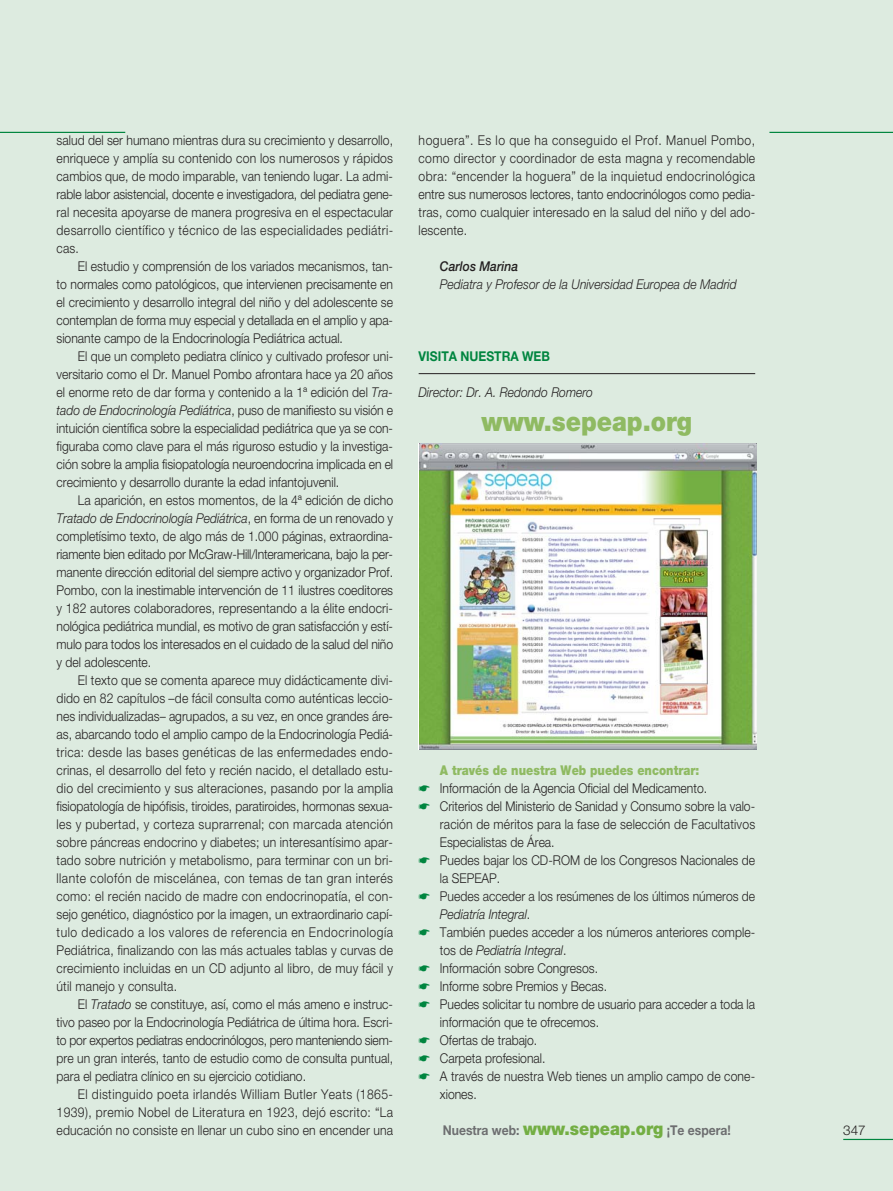
<style>
.page{position:relative;width:893px;height:1191px;background:#fff}
.page>*{position:absolute;margin:0;border:0;box-sizing:border-box;transform-origin:0 0}
.t1{font:900 27px "Helvetica Neue";color:#8fba62;scale:.9 1}
.t2{font:300 13.5px/18px "Helvetica Neue";color:#231f20;text-align:justify;scale:.9 1}
.t3{font:italic 300 13.5px "Helvetica Neue";color:#231f20;scale:.9 1}
.t4{font:900 13.5px "Helvetica Neue";color:#8fba62;scale:.85 1}
.t5{font:700 13.5px "Helvetica Neue";color:#6d6e70;scale:.9 1}
.t6{font:700 13.5px "Helvetica Neue";color:#00853f;scale:.9 1}
.t7{font:italic 500 13.5px "Helvetica Neue";color:#231f20;scale:.9 1}
.t8{font:300 13.5px "Helvetica Neue";color:#231f20}
.s1{font-style:italic}
.s2{color:#00853f}
.s3{font-style:normal}
.s4{font-weight:900;font-size:18px;color:#73ae43}
</style>
<div class="page">
<div style="left:0;top:1px;width:893px;height:1190px;background:#ddebe0"></div>
<hr style="left:843px;top:1138px;width:50px;height:2px;background:#00853f">
<hr style="left:769px;top:132px;width:124px;height:1px;background:#00853f">
<hr style="left:419px;top:373px;width:336px;height:1px;background:#231f20">
<hr style="left:0;top:132px;width:125px;height:1px;background:#00853f">
<img style="left:419px;top:443px;width:338px;height:306px">
<p class="t2" style="left:57px;top:132px;width:375px">salud del ser humano mientras dura su crecimiento y desarrollo, enriquece y amplía su contenido con los numerosos y rápidos cambios que, de modo imparable, van teniendo lugar. La admi&shy;rable labor asistencial, docente e investigadora, del pediatra gene&shy;ral necesita apoyarse de manera progresiva en el espectacular desarrollo científico y técnico de las especialidades pediátri&shy;cas.</p>
<p class="t2" style="left:57px;top:258px;width:375px;text-indent:21px">El estudio y comprensión de los variados mecanismos, tan&shy;to normales como patológicos, que intervienen precisamente en el crecimiento y desarrollo integral del niño y del adolescente se contemplan de forma muy especial y detallada en el amplio y apa&shy;sionante campo de la Endocrinología Pediátrica actual.</p>
<p class="t2" style="left:57px;top:348px;width:375px;text-indent:21px">El que un completo pediatra clínico y cultivado profesor uni&shy;versitario como el Dr. Manuel Pombo afrontara hace ya 20 años el enorme reto de dar forma y contenido a la 1ª edición del <span class="s1">Tra&shy;tado de Endocrinología Pediátrica</span>, puso de manifiesto su visión e intuición científica sobre la especialidad pediátrica que ya se con&shy;figuraba como clave para el más riguroso estudio y la investiga&shy;ción sobre la amplia fisiopatología neuroendocrina implicada en el crecimiento y desarrollo durante la edad infantojuvenil.</p>
<p class="t2" style="left:57px;top:492px;width:375px;text-indent:21px">La aparición, en estos momentos, de la 4ª edición de dicho <span class="s1">Tratado de Endocrinología Pediátrica</span>, en forma de un renovado y completísimo texto, de algo más de 1.000 páginas, extraordina&shy;riamente bien editado por McGraw-Hill/Interamericana, bajo la per&shy;manente dirección editorial del siempre activo y organizador Prof.<br>Pombo, con la inestimable intervención de 11 ilustres coeditores y 182 autores colaboradores, representando a la élite endocri&shy;nológica pediátrica mundial, es motivo de gran satisfacción y estí&shy;mulo para todos los interesados en el cuidado de la salud del niño y del adolescente.</p>
<p class="t2" style="left:57px;top:672px;width:375px;text-indent:21px">El texto que se comenta aparece muy didácticamente divi&shy;dido en 82 capítulos –de fácil consulta como auténticas leccio&shy;nes individualizadas– agrupados, a su vez, en once grandes áre&shy;as, abarcando todo el amplio campo de la Endocrinología Pediá&shy;trica: desde las bases genéticas de las enfermedades endo&shy;crinas, el desarrollo del feto y recién nacido, el detallado estu&shy;dio del crecimiento y sus alteraciones, pasando por la amplia fisiopatología de hipófisis, tiroides, paratiroides, hormonas sexua&shy;les y pubertad, y corteza suprarrenal; con marcada atención sobre páncreas endocrino y diabetes; un interesantísimo apar&shy;tado sobre nutrición y metabolismo, para terminar con un bri&shy;llante colofón de miscelánea, con temas de tan gran interés como: el recién nacido de madre con endocrinopatía, el con&shy;sejo genético, diagnóstico por la imagen, un extraordinario capí&shy;tulo dedicado a los valores de referencia en Endocrinología Pediátrica, finalizando con las más actuales tablas y curvas de crecimiento incluidas en un CD adjunto al libro, de muy fácil y útil manejo y consulta.</p>
<p class="t2" style="left:57px;top:996px;width:375px;text-indent:21px">El <span class="s1">Tratado</span> se constituye, así, como el más ameno e instruc&shy;tivo paseo por la Endocrinología Pediátrica de última hora. Escri&shy;to por expertos pediatras endocrinólogos, pero manteniendo siem&shy;pre un gran interés, tanto de estudio como de consulta puntual, para el pediatra clínico en su ejercicio cotidiano.</p>
<p class="t2" style="left:57px;top:1086px;width:375px;text-indent:21px">El distinguido poeta irlandés William Butler Yeats (1865- 1939), premio Nobel de Literatura en 1923, dejó escrito: “La educación no consiste en llenar un cubo sino en encender una</p>
<p class="t2" style="left:419px;top:132px;width:375px">hoguera”. Es lo que ha conseguido el Prof. Manuel Pombo, como director y coordinador de esta magna y recomendable obra: “encender la hoguera” de la inquietud endocrinológica entre sus numerosos lectores, tanto endocrinólogos como pedia&shy;tras, como cualquier interesado en la salud del niño y del ado&shy;lescente.</p>
<p class="t7" style="left:440px;top:261px;width:89px">Carlos Marina</p>
<p class="t3" style="left:440px;top:279px;width:331px">Pediatra y Profesor de la Universidad Europea de Madrid</p>
<p class="t6" style="left:419px;top:351px;width:147px">VISITA NUESTRA WEB</p>
<p class="t3" style="left:419px;top:387px;width:195px">Director: Dr. A. Redondo Romero</p>
<h1 class="t1" style="left:482px;top:412px;width:236px">www.sepeap.org</h1>
<p class="t4" style="left:440px;top:765px;width:307px">A través de nuestra Web puedes encontrar:</p>
<p class="t2" style="left:419px;top:780px;width:322px"><span class="s2">☛</span> Información de la Agencia Oficial del Medicamento.</p>
<p class="t2" style="left:419px;top:798px;width:375px"><span class="s2">☛</span> Criterios del Ministerio de Sanidad y Consumo sobre la valo-</p>
<p class="t2" style="left:440px;top:816px;width:352px">ración de méritos para la fase de selección de Facultativos</p>
<p class="t2" style="left:440px;top:834px;width:129px">Especialistas de Área.</p>
<p class="t2" style="left:419px;top:852px;width:375px"><span class="s2">☛</span> Puedes bajar los CD-ROM de los Congresos Nacionales de</p>
<p class="t2" style="left:440px;top:870px;width:69px">la SEPEAP.</p>
<p class="t2" style="left:419px;top:888px;width:375px"><span class="s2">☛</span> Puedes acceder a los resúmenes de los últimos números de</p>
<p class="t3" style="left:440px;top:909px;width:102px">Pediatría Integral<span class="s3">.</span></p>
<p class="t2" style="left:419px;top:924px;width:375px"><span class="s2">☛</span> También puedes acceder a los números anteriores comple-</p>
<p class="t3" style="left:440px;top:945px;width:142px"><span class="s3">tos de</span> Pediatría Integral<span class="s3">.</span></p>
<p class="t2" style="left:419px;top:960px;width:201px"><span class="s2">☛</span> Información sobre Congresos.</p>
<p class="t2" style="left:419px;top:978px;width:211px"><span class="s2">☛</span> Informe sobre Premios y Becas.</p>
<p class="t2" style="left:419px;top:996px;width:375px"><span class="s2">☛</span> Puedes solicitar tu nombre de usuario para acceder a toda la</p>
<p class="t2" style="left:440px;top:1014px;width:178px">información que te ofrecemos.</p>
<p class="t2" style="left:419px;top:1032px;width:133px"><span class="s2">☛</span> Ofertas de trabajo.</p>
<p class="t2" style="left:419px;top:1050px;width:142px"><span class="s2">☛</span> Carpeta profesional.</p>
<p class="t2" style="left:419px;top:1068px;width:375px"><span class="s2">☛</span> A través de nuestra Web tienes un amplio campo de cone-</p>
<p class="t2" style="left:440px;top:1086px;width:42px">xiones.</p>
<p class="t5" style="left:443px;top:1125px;width:321px">Nuestra web: <span class="s4">www.sepeap.org</span> ¡Te espera!</p>
<p class="t8" style="left:843px;top:1125px;width:24px">347</p>
</div>
